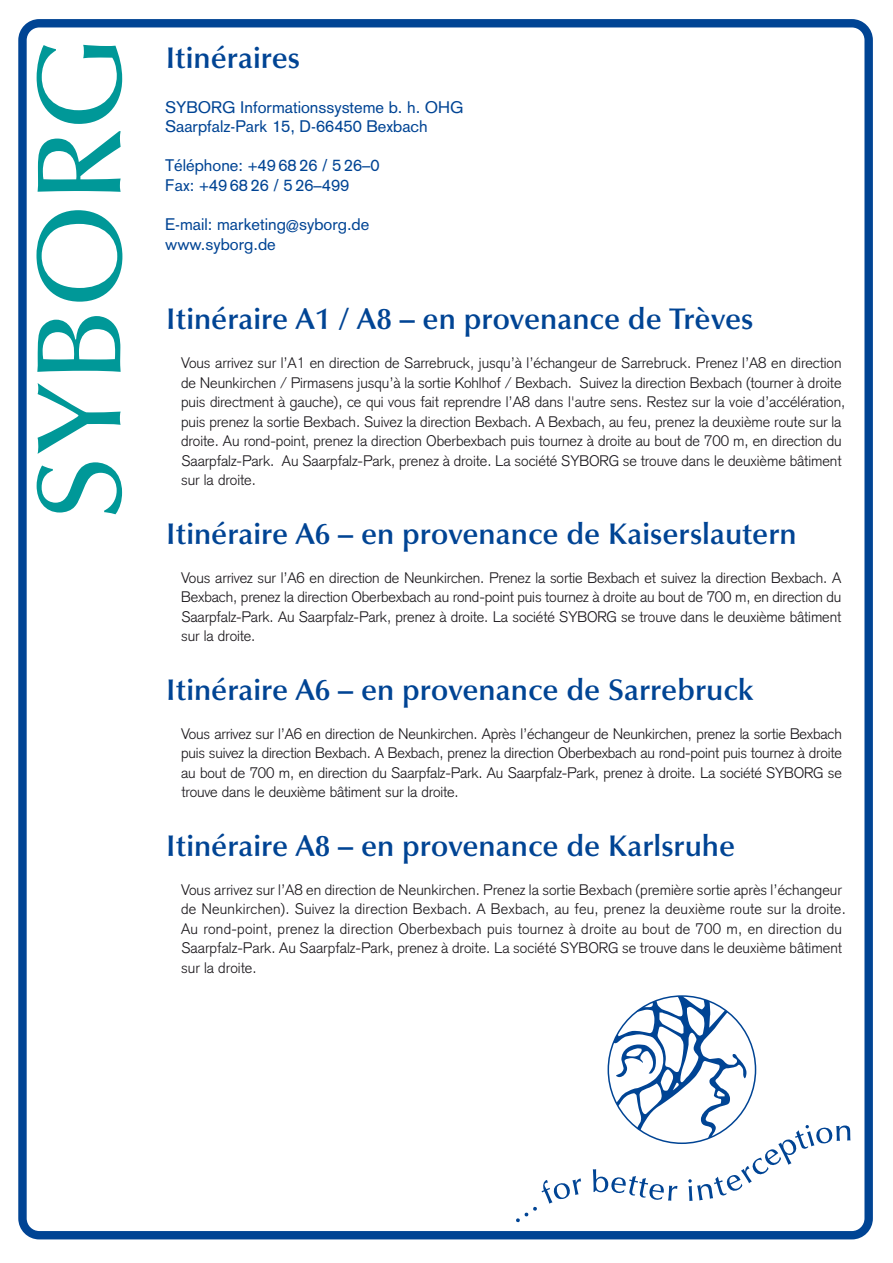
<style>
.page{position:relative;width:893px;height:1263px;background:#fff}
.page>*{position:absolute;margin:0;border:0;box-sizing:border-box;transform-origin:0 0}
.t1{font:500 120px "Optima";color:#009898}
.t2{font:600 30px "Optima";color:#004494}
.t3{font:16.5px/19.5px "Basic Commercial";color:#004494}
.t4{font:300 15px/19.5px "Basic Commercial";letter-spacing:-.005em;color:#1a171b}
</style>
<div class="page">
<div style="left:18px;top:19px;width:855px;height:1220px;border:8px solid #004494;border-radius:17px"></div>
<svg style="left:516px;top:1178px;width:65px;height:44px"></svg>
<svg style="left:593px;top:996px;width:257px;height:205px"></svg>
<h1 class="t1" style="left:13px;top:521px;width:487px;rotate:-90deg">SYBORG</h1>
<h2 class="t2" style="left:166px;top:41px;width:136px">Itinéraires</h2>
<p class="t3" style="left:165px;top:97px;width:300px">SYBORG Informationssysteme b. h. OHG<br>Saarpfalz-Park 15, D-66450 Bexbach</p>
<p class="t3" style="left:165px;top:156px;width:216px">Téléphone: +49 68 26 / 5 26–0<br>Fax: +49 68 26 / 5 26–499</p>
<p class="t3" style="left:165px;top:215px;width:206px">E-mail: marketing@syborg.de www.syborg.de</p>
<h2 class="t2" style="left:166px;top:301px;width:589px">Itinéraire A1 / A8 – en provenance de Trèves</h2>
<p class="t4" style="left:181px;top:353px;width:666px">Vous arrivez sur l’A1 en direction de Sarrebruck, jusqu’à l’échangeur de Sarrebruck. Prenez l’A8 en direction de Neunkirchen / Pirmasens jusqu’à la sortie Kohlhof / Bexbach. Suivez la direction Bexbach (tourner à droite puis directment à gauche), ce qui vous fait reprendre l’A8 dans l'autre sens. Restez sur la voie d’accélération, puis prenez la sortie Bexbach. Suivez la direction Bexbach. A Bexbach, au feu, prenez la deuxième route sur la droite. Au rond-point, prenez la direction Oberbexbach puis tournez à droite au bout de 700 m, en direction du Saarpfalz-Park. Au Saarpfalz-Park, prenez à droite. La société SYBORG se trouve dans le deuxième bâtiment sur la droite.</p>
<h2 class="t2" style="left:166px;top:516px;width:632px">Itinéraire A6 – en provenance de Kaiserslautern</h2>
<p class="t4" style="left:181px;top:568px;width:662px;text-align:justify">Vous arrivez sur l’A6 en direction de Neunkirchen. Prenez la sortie Bexbach et suivez la direction Bexbach. A Bexbach, prenez la direction Oberbexbach au rond-point puis tournez à droite au bout de 700 m, en direction du Saarpfalz-Park. Au Saarpfalz-Park, prenez à droite. La société SYBORG se trouve dans le deuxième bâtiment sur la droite.</p>
<h2 class="t2" style="left:166px;top:672px;width:589px">Itinéraire A6 – en provenance de Sarrebruck</h2>
<p class="t4" style="left:181px;top:724px;width:662px;text-align:justify">Vous arrivez sur l’A6 en direction de Neunkirchen. Après l’échangeur de Neunkirchen, prenez la sortie Bexbach puis suivez la direction Bexbach. A Bexbach, prenez la direction Oberbexbach au rond-point puis tournez à droite au bout de 700 m, en direction du Saarpfalz-Park. Au Saarpfalz-Park, prenez à droite. La société SYBORG se trouve dans le deuxième bâtiment sur la droite.</p>
<h2 class="t2" style="left:166px;top:828px;width:570px">Itinéraire A8 – en provenance de Karlsruhe</h2>
<p class="t4" style="left:181px;top:880px;width:666px">Vous arrivez sur l’A8 en direction de Neunkirchen. Prenez la sortie Bexbach (première sortie après l’échangeur de Neunkirchen). Suivez la direction Bexbach. A Bexbach, au feu, prenez la deuxième route sur la droite.<br>Au rond-point, prenez la direction Oberbexbach puis tournez à droite au bout de 700 m, en direction du Saarpfalz-Park. Au Saarpfalz-Park, prenez à droite. La société SYBORG se trouve dans le deuxième bâtiment sur la droite.</p>
</div>
